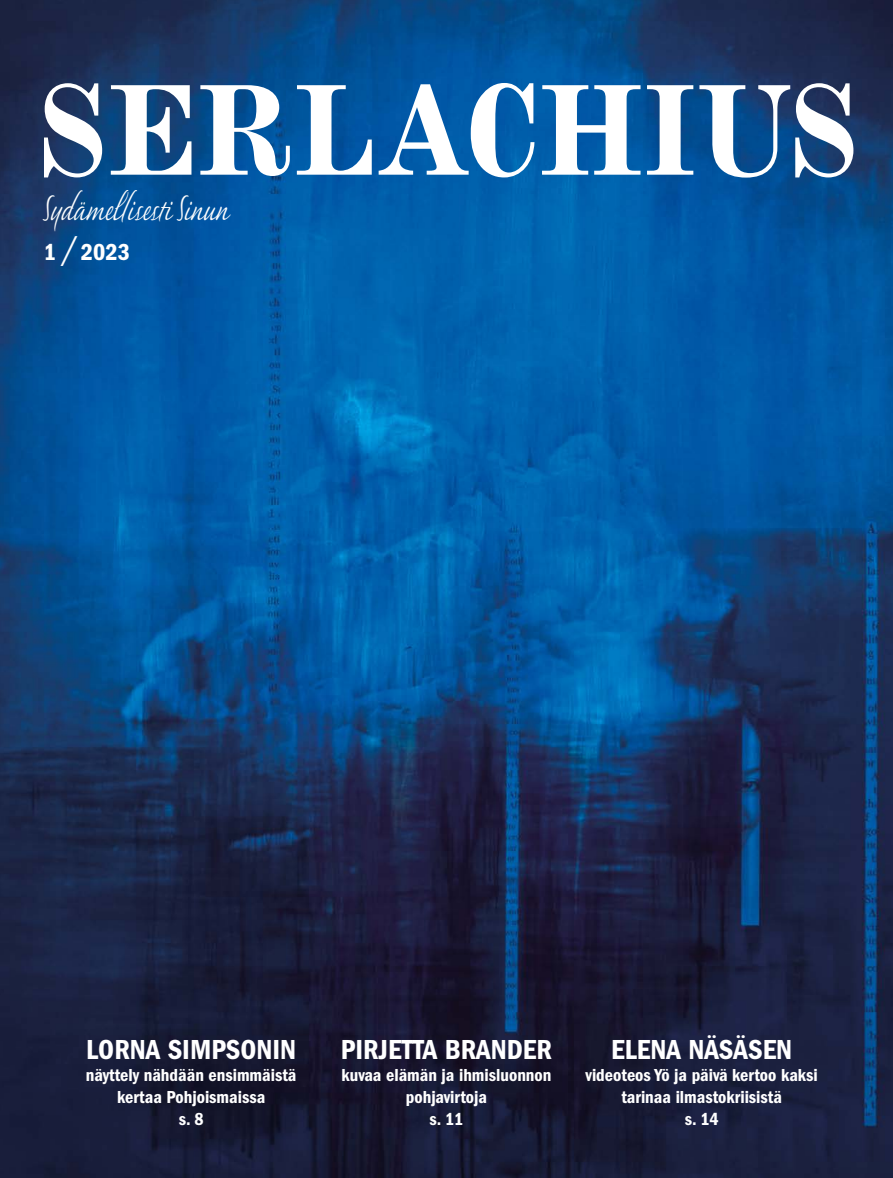
<style>
.page{position:relative;width:893px;height:1178px;background:#fff}
.page>*{position:absolute;margin:0;border:0;box-sizing:border-box;transform-origin:0 0}
.t1{font:700 132.75px "Modern MT Std";color:#fff}
.t2{font:40.8px "P22 Sweepy Pro";color:#fff;scale:.59 1}
.t3{font:28.5px "ITC Franklin Gothic Std Dm Cd";color:#fff}
.t4{font:24px "ITC Franklin Gothic Std Dm Cd";color:#fff}
.t5{font:18px/21.9px "ITC Franklin Gothic Std Dm Cd";color:#fff;text-align:center}
.s1{font-style:italic;font-size:35.7px}
</style>
<div class="page">
<img style="left:0;top:0;width:893px;height:1178px">
<h1 class="t1" style="left:39px;top:50px;width:820px">SERLACHIUS</h1>
<h2 class="t2" style="left:44px;top:186px;width:317px">Sydämellisesti Sinun</h2>
<h3 class="t4" style="left:44px;top:238px;width:88px">1 <span class="s1">/</span> 2023</h3>
<h3 class="t3" style="left:86px;top:1033px;width:212px">LORNA SIMPSONIN</h3>
<p class="t5" style="left:86px;top:1064px;width:212px">näyttely nähdään ensimmäistä kertaa Pohjoismaissa<br>s. 8</p>
<h3 class="t3" style="left:341px;top:1033px;width:212px">PIRJETTA BRANDER</h3>
<p class="t5" style="left:342px;top:1064px;width:211px">kuvaa elämän ja ihmisluonnon pohjavirtoja<br>s. 11</p>
<h3 class="t3" style="left:611px;top:1033px;width:183px">ELENA NÄSÄSEN</h3>
<p class="t5" style="left:586px;top:1064px;width:234px">videoteos Yö ja päivä kertoo kaksi tarinaa ilmastokriisistä<br>s. 14</p>
</div>
